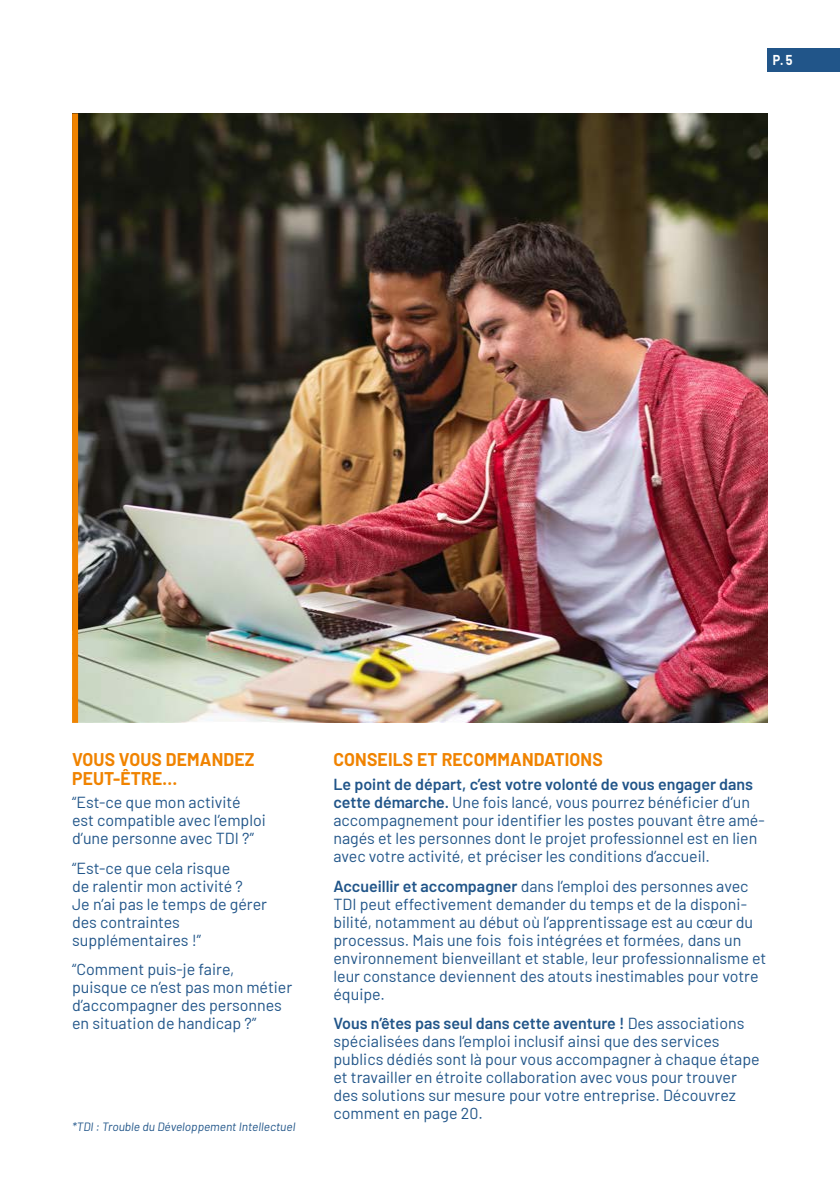
<style>
.page{position:relative;width:840px;height:1191px;background:#fff}
.page>*{position:absolute;margin:0;border:0;box-sizing:border-box;transform-origin:0 0}
.t1{font:700 18px/18px "Barlow";letter-spacing:.01em;color:#f08300}
.t2{font:16px/18px "Barlow";color:#215589}
.t3{font:700 14px "Barlow";color:#fff;scale:.89 1}
.t4{font:italic 12px "Barlow";color:#215589}
.s1{font-weight:600}
</style>
<div class="page">
<img style="left:78px;top:113px;width:689px;height:610px">
<div style="left:72px;top:113px;width:6px;height:610px;background:#f08300"></div>
<div style="left:767px;top:48px;width:72px;height:24px;background:#215589"></div>
<p class="t3" style="left:772px;top:50px;width:24px">P. 5</p>
<p class="t1" style="left:72px;top:749px;width:184px">VOUS VOUS DEMANDEZ<br>PEUT-ÊTRE…</p>
<p class="t2" style="left:72px;top:792px;width:195px">“Est-ce que mon activité est compatible avec l’emploi d’une personne avec TDI ?”</p>
<p class="t2" style="left:72px;top:857px;width:196px">“Est-ce que cela risque<br>de ralentir mon activité ?<br>Je n’ai pas le temps de gérer des contraintes supplémentaires !”</p>
<p class="t2" style="left:72px;top:959px;width:221px">“Comment puis-je faire, puisque ce n’est pas mon métier d’accompagner des personnes en situation de handicap ?”</p>
<p class="t4" style="left:72px;top:1118px;width:225px">*TDI : Trouble du Développement Intellectuel</p>
<p class="t1" style="left:333px;top:749px;width:271px">CONSEILS ET RECOMMANDATIONS</p>
<p class="t2" style="left:333px;top:774px;width:432px"><span class="s1">Le point de départ, c’est votre volonté de vous engager dans cette démarche.</span> Une fois lancé, vous pourrez bénéficier d’un accompagnement pour identifier les postes pouvant être amé&shy;nagés et les personnes dont le projet professionnel est en lien avec votre activité, et préciser les conditions d’accueil.</p>
<p class="t2" style="left:333px;top:875px;width:434px"><span class="s1">Accueillir et accompagner</span> dans l’emploi des personnes avec TDI peut effectivement demander du temps et de la disponi&shy;bilité, notamment au début où l’apprentissage est au cœur du processus. Mais une fois fois intégrées et formées, dans un environnement bienveillant et stable, leur professionnalisme et leur constance deviennent des atouts inestimables pour votre équipe.</p>
<p class="t2" style="left:333px;top:1013px;width:427px"><span class="s1">Vous n’êtes pas seul dans cette aventure !</span> Des associations spécialisées dans l’emploi inclusif ainsi que des services publics dédiés sont là pour vous accompagner à chaque étape et travailler en étroite collaboration avec vous pour trouver des solutions sur mesure pour votre entreprise. Découvrez comment en page 20.</p>
</div>
